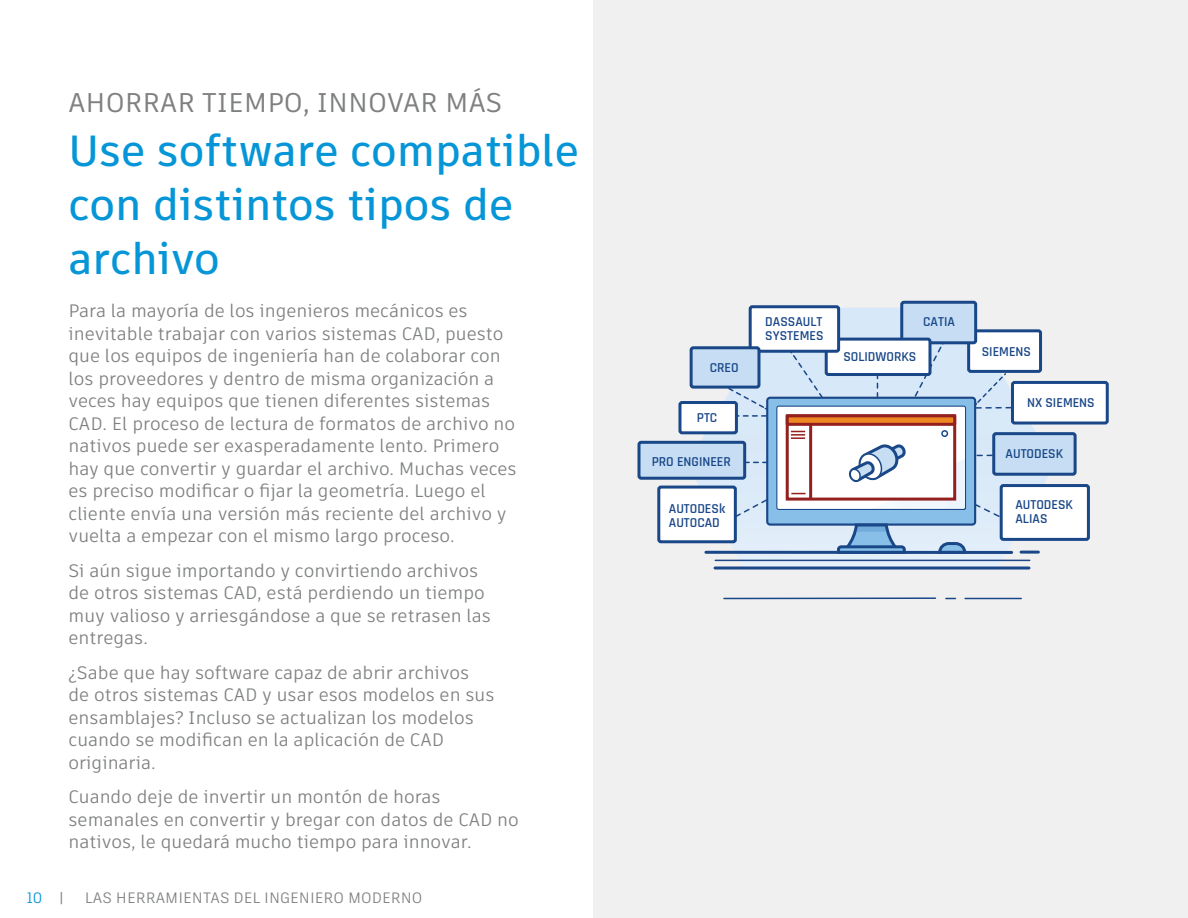
<style>
.page{position:relative;width:1188px;height:918px;background:#fff}
.page>*{position:absolute;margin:0;border:0;box-sizing:border-box;transform-origin:0 0}
.t1{font:500 43.5px/54px "Artifakt Element";color:#0696d7}
.t2{font:27px "Artifakt Element";color:#7f8081}
.t3{font:18px/22.5px "Artifakt Element";color:#7f8081}
.t4{font:15px "Artifakt Legend";color:#7f8081}
.t5{font:15px "Artifakt Legend";color:#0696d7}
.t6{font:600 13.8px/14.1px "Rajdhani";color:#194788}
.s1{color:#7f8081}
</style>
<div class="page">
<div style="left:593px;top:0;width:595px;height:918px;background:#efefef"></div>
<img style="left:687px;top:308px;width:368px;height:261px">
<hr style="left:1021px;top:551px;width:17px;height:3px;background:#194788">
<hr style="left:715px;top:560px;width:315px;height:1px;background:#194788">
<hr style="left:706px;top:551px;width:306px;height:3px;background:#194788">
<hr style="left:715px;top:567px;width:314px;height:3px;background:#194788">
<hr style="left:724px;top:597px;width:211px;height:2px;background:#194788">
<hr style="left:965px;top:598px;width:56px;height:1px;background:#194788">
<div style="left:993px;top:433px;width:83px;height:42px;background:#c6ddf3;border-radius:2px"></div>
<div style="left:992px;top:432px;width:85px;height:44px;border:3px solid #194788;border-radius:2px"></div>
<svg style="left:707px;top:343px;width:305px;height:212px"></svg>
<div style="left:1012px;top:382px;width:96px;height:41px;background:#fff;border-radius:2px"></div>
<div style="left:1011px;top:381px;width:98px;height:44px;border:3px solid #194788;border-radius:2px"></div>
<div style="left:968px;top:330px;width:73px;height:42px;background:#fff;border-radius:2px"></div>
<div style="left:967px;top:329px;width:75px;height:44px;border:3px solid #194788;border-radius:2px"></div>
<div style="left:901px;top:302px;width:75px;height:41px;background:#c6ddf3;border-radius:2px"></div>
<div style="left:900px;top:301px;width:77px;height:43px;border:3px solid #194788;border-radius:2px"></div>
<div style="left:826px;top:339px;width:104px;height:36px;background:#fff;border-radius:2px"></div>
<div style="left:825px;top:338px;width:106px;height:38px;border:3px solid #194788;border-radius:2px"></div>
<div style="left:750px;top:306px;width:89px;height:46px;background:#fff;border-radius:2px"></div>
<div style="left:749px;top:305px;width:91px;height:48px;border:3px solid #194788;border-radius:2px"></div>
<div style="left:691px;top:347px;width:68px;height:41px;background:#c6ddf3;border-radius:2px"></div>
<div style="left:690px;top:346px;width:70px;height:43px;border:3px solid #194788;border-radius:2px"></div>
<div style="left:680px;top:402px;width:57px;height:31px;background:#fff;border-radius:2px"></div>
<div style="left:678px;top:401px;width:60px;height:33px;border:3px solid #194788;border-radius:2px"></div>
<div style="left:639px;top:442px;width:106px;height:37px;background:#c6ddf3;border-radius:2px"></div>
<div style="left:637px;top:441px;width:109px;height:39px;border:3px solid #194788;border-radius:2px"></div>
<div style="left:1001px;top:485px;width:88px;height:55px;background:#fff;border-radius:2px"></div>
<div style="left:1000px;top:484px;width:90px;height:57px;border:3px solid #194788;border-radius:2px"></div>
<div style="left:658px;top:487px;width:78px;height:55px;background:#fff;border-radius:2px"></div>
<div style="left:657px;top:486px;width:80px;height:57px;border:3px solid #194788;border-radius:2px"></div>
<h2 class="t2" style="left:69px;top:84px;width:435px">AHORRAR TIEMPO, INNOVAR MÁS</h2>
<h1 class="t1" style="left:69px;top:124px;width:512px">Use software compatible con distintos tipos de archivo</h1>
<p class="t3" style="left:69px;top:299px;width:450px">Para la mayoría de los ingenieros mecánicos es inevitable trabajar con varios sistemas CAD, puesto que los equipos de ingeniería han de colaborar con los proveedores y dentro de misma organización a veces hay equipos que tienen diferentes sistemas CAD. El proceso de lectura de formatos de archivo no nativos puede ser exasperadamente lento. Primero hay que convertir y guardar el archivo. Muchas veces es preciso modificar o fijar la geometría. Luego el cliente envía una versión más reciente del archivo y vuelta a empezar con el mismo largo proceso.</p>
<p class="t3" style="left:69px;top:559px;width:424px">Si aún sigue importando y convirtiendo archivos de otros sistemas CAD, está perdiendo un tiempo muy valioso y arriesgándose a que se retrasen las entregas.</p>
<p class="t3" style="left:69px;top:661px;width:427px">¿Sabe que hay software capaz de abrir archivos de otros sistemas CAD y usar esos modelos en sus ensamblajes? Incluso se actualizan los modelos cuando se modifican en la aplicación de CAD originaria.</p>
<p class="t3" style="left:69px;top:786px;width:452px">Cuando deje de invertir un montón de horas semanales en convertir y bregar con datos de CAD no nativos, le quedará mucho tiempo para innovar.</p>
<p class="t5" style="left:27px;top:887px;width:39px">10 <span class="s1">|</span></p>
<p class="t4" style="left:85px;top:887px;width:339px">LAS HERRAMIENTAS DEL INGENIERO MODERNO</p>
<p class="t6" style="left:710px;top:361px;width:30px">CREO</p>
<p class="t6" style="left:697px;top:411px;width:22px">PTC</p>
<p class="t6" style="left:652px;top:455px;width:81px">PRO ENGINEER</p>
<p class="t6" style="left:669px;top:502px;width:58px">AUTODESk<br>AUTOCAD</p>
<p class="t6" style="left:765px;top:314px;width:60px">DASSAULT<br>SYSTEMES</p>
<p class="t6" style="left:923px;top:315px;width:33px">CATIA</p>
<p class="t6" style="left:843px;top:350px;width:75px">SOLIDWORKS</p>
<p class="t6" style="left:982px;top:345px;width:51px">SIEMENS</p>
<p class="t6" style="left:1027px;top:396px;width:69px">NX SIEMENS</p>
<p class="t6" style="left:1006px;top:447px;width:59px">AUTODESK</p>
<p class="t6" style="left:1015px;top:498px;width:59px">AUTODESK<br>ALIAS</p>
</div>
